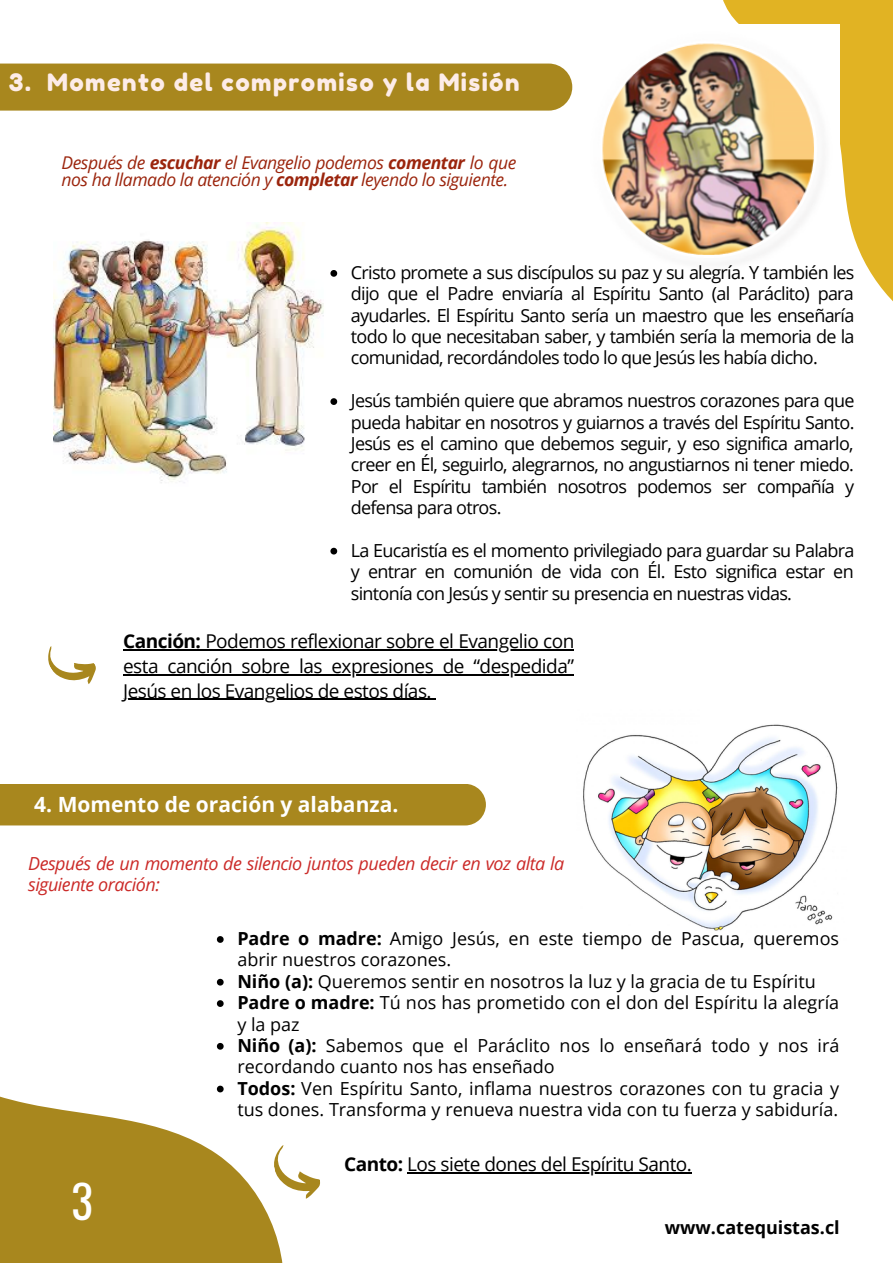
<style>
.page{position:relative;width:893px;height:1264px;background:#fff}
.page>*{position:absolute;margin:0;border:0;box-sizing:border-box;transform-origin:0 0}
.t1{font:45.3px "Oswald";color:#fff}
.t2{font:24px "Fredoka One";letter-spacing:.06em;color:#fdece8}
.t3{font:700 21px "Open Sans";color:#fff}
.t4{font:19.05px/24.8px "Open Sans";letter-spacing:-.025em;color:#000;text-align:justify}
.t5{font:18px/21.3px "Open Sans";color:#000}
.t6{font:italic 18px/21.3px "Open Sans";letter-spacing:-.025em;color:#cb2a28}
.t7{font:700 18px "Open Sans";color:#000}
.t8{font:italic 17.55px/16.8px "Open Sans";letter-spacing:-.025em;color:#9b250d}
.s1{font-weight:700}
</style>
<div class="page">
<svg style="left:723px;top:0;width:169px;height:300px;fill:#e1b323"></svg>
<svg style="left:0;top:825px;width:352px;height:437px"></svg>
<div style="left:0;top:64px;width:572px;height:47px;background:#a8871e"></div>
<svg style="left:48px;top:646px;width:48px;height:38px"></svg>
<img style="left:602px;top:25px;width:237px;height:255px">
<img style="left:54px;top:223px;width:270px;height:260px">
<svg style="left:330px;top:270px;width:7px;height:7px"></svg>
<svg style="left:330px;top:398px;width:7px;height:7px"></svg>
<svg style="left:330px;top:548px;width:7px;height:6px"></svg>
<hr style="left:123px;top:649px;width:77px;height:1px;background:#000">
<hr style="left:200px;top:649px;width:374px;height:1px;background:#000">
<hr style="left:123px;top:674px;width:450px;height:1px;background:#000">
<hr style="left:123px;top:698px;width:308px;height:2px;background:#000">
<div style="left:0;top:784px;width:485px;height:41px;background:#a8871e"></div>
<img style="left:583px;top:724px;width:255px;height:207px">
<svg style="left:217px;top:936px;width:7px;height:6px"></svg>
<svg style="left:217px;top:978px;width:7px;height:7px"></svg>
<svg style="left:217px;top:1000px;width:7px;height:6px"></svg>
<svg style="left:217px;top:1042px;width:7px;height:7px"></svg>
<svg style="left:217px;top:1085px;width:7px;height:7px"></svg>
<hr style="left:407px;top:1172px;width:284px;height:1px;background:#000">
<svg style="left:270px;top:1139px;width:53px;height:64px"></svg>
<p class="t2" style="left:9px;top:68px;width:512px">3. Momento del compromiso y la Misión</p>
<p class="t8" style="left:62px;top:154px;width:456px">Después de <span class="s1">escuchar</span> el Evangelio podemos <span class="s1">comentar</span> lo que nos ha llamado la atención y <span class="s1">completar</span> leyendo lo siguiente.</p>
<p class="t5" style="left:351px;top:261px;width:505px;text-align:justify">Cristo promete a sus discípulos su paz y su alegría. Y también les dijo que el Padre enviaría al Espíritu Santo (al Paráclito) para ayudarles. El Espíritu Santo sería un maestro que les enseñaría todo lo que necesitaban saber, y también sería la memoria de la comunidad, recordándoles todo lo que Jesús les había dicho.</p>
<p class="t5" style="left:351px;top:389px;width:505px;text-align:justify">Jesús también quiere que abramos nuestros corazones para que pueda habitar en nosotros y guiarnos a través del Espíritu Santo.<br>Jesús es el camino que debemos seguir, y eso significa amarlo, creer en Él, seguirlo, alegrarnos, no angustiarnos ni tener miedo.<br>Por el Espíritu también nosotros podemos ser compañía y defensa para otros.</p>
<p class="t5" style="left:351px;top:539px;width:505px;text-align:justify">La Eucaristía es el momento privilegiado para guardar su Palabra y entrar en comunión de vida con Él. Esto significa estar en sintonía con Jesús y sentir su presencia en nuestras vidas.</p>
<p class="t4" style="left:123px;top:628px;width:453px"><span class="s1">Canción:</span> Podemos reflexionar sobre el Evangelio con esta canción sobre las expresiones de “despedida” Jesús en los Evangelios de estos días.</p>
<p class="t3" style="left:34px;top:789px;width:365px">4. Momento de oración y alabanza.</p>
<p class="t6" style="left:28px;top:852px;width:537px">Después de un momento de silencio juntos pueden decir en voz alta la siguiente oración:</p>
<p class="t5" style="left:237px;top:927px;width:603px"><span class="s1">Padre o madre:</span> Amigo Jesús, en este tiempo de Pascua, queremos abrir nuestros corazones.</p>
<p class="t5" style="left:237px;top:970px;width:580px"><span class="s1">Niño (a):</span> Queremos sentir en nosotros la luz y la gracia de tu Espíritu</p>
<p class="t5" style="left:237px;top:991px;width:603px"><span class="s1">Padre o madre:</span> Tú nos has prometido con el don del Espíritu la alegría y la paz</p>
<p class="t5" style="left:237px;top:1034px;width:603px"><span class="s1">Niño (a):</span> Sabemos que el Paráclito nos lo enseñará todo y nos irá recordando cuanto nos has enseñado</p>
<p class="t5" style="left:237px;top:1076px;width:603px"><span class="s1">Todos:</span> Ven Espíritu Santo, inflama nuestros corazones con tu gracia y tus dones. Transforma y renueva nuestra vida con tu fuerza y sabiduría.</p>
<p class="t4" style="left:344px;top:1151px;width:349px"><span class="s1">Canto:</span> Los siete dones del Espíritu Santo.</p>
<p class="t1" style="left:71px;top:1165px;width:23px">3</p>
<p class="t7" style="left:664px;top:1214px;width:176px">www.catequistas.cl</p>
</div>
